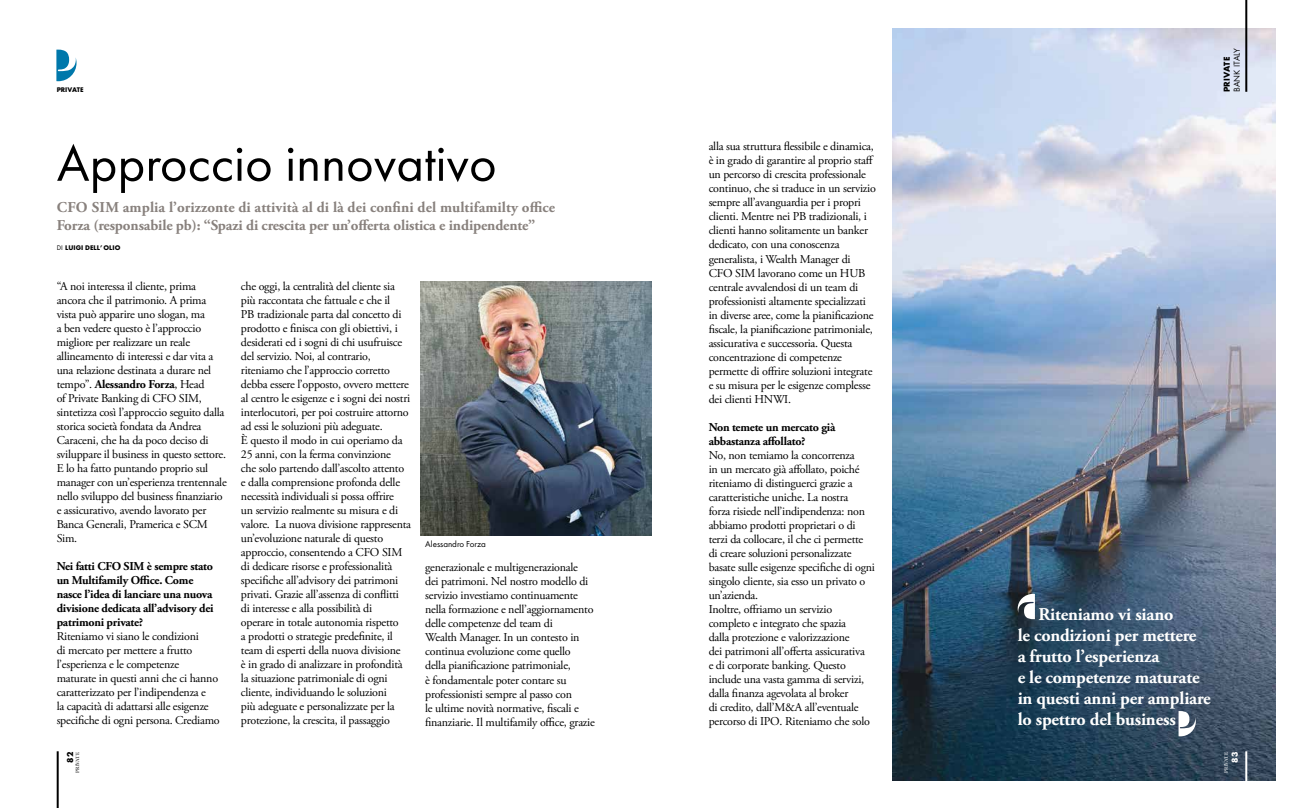
<style>
.page{position:relative;width:1304px;height:808px;background:#fff}
.page>*{position:absolute;margin:0;border:0;box-sizing:border-box;transform-origin:0 0}
.t1{font:53px "Futura PT";color:#000}
.t2{font:700 18px/21px "Adobe Garamond Pro";letter-spacing:-.01em;color:#fff}
.t3{font:700 15px/18px "Adobe Garamond Pro";letter-spacing:-.005em;color:#88817d}
.t4{font:12px/14px "Adobe Garamond Pro";letter-spacing:-.02em;color:#000}
.t5{font:700 12px/14px "Adobe Garamond Pro";letter-spacing:-.02em;color:#000}
.t6{font:9px "Futura PT";color:#000}
.t7{font:700 9px "Futura PT";letter-spacing:.01em;color:#000}
.t8{font:700 9px "Futura PT";color:#fff}
.t9{font:700 7px "Futura PT";letter-spacing:.01em;color:#000}
.t10{font:5px "Baskerville";color:#000}
.t11{font:5px "Baskerville";color:#fff}
.s1{font-weight:400}
.s2{font-weight:700}
</style>
<div class="page">
<img style="left:893px;top:29px;width:383px;height:751px">
<svg style="left:56px;top:50px;width:21px;height:31px"></svg>
<hr style="left:57px;top:751px;width:2px;height:57px;background:#000">
<hr style="left:1245px;top:751px;width:2px;height:57px;background:#fff">
<hr style="left:1245px;top:0;width:2px;height:92px;background:#000">
<img style="left:421px;top:282px;width:231px;height:254px">
<svg style="left:1179px;top:711px;width:17px;height:25px"></svg>
<svg style="left:1018px;top:594px;width:17px;height:25px"></svg>
<p class="t9" style="left:57px;top:86px;width:28px">PRIVATE</p>
<h1 class="t1" style="left:57px;top:132px;width:442px">Approccio innovativo</h1>
<p class="t3" style="left:57px;top:199px;width:500px">CFO SIM amplia l’orizzonte di attività al di là dei confini del multifamilty office<br>Forza (responsabile pb): “Spazi di crescita per un’offerta olistica e indipendente”</p>
<p class="t9" style="left:57px;top:244px;width:65px"><span class="s1">DI</span> LUIGI DELL’OLIO</p>
<p class="t4" style="left:57px;top:280px;width:172px">“A noi interessa il cliente, prima ancora che il patrimonio. A prima vista può apparire uno slogan, ma<br>a ben vedere questo è l’approccio migliore per realizzare un reale allineamento di interessi e dar vita a una relazione destinata a durare nel tempo”. <span class="s2">Alessandro Forza</span>, Head<br>of Private Banking di CFO SIM, sintetizza così l’approccio seguito dalla storica società fondata da Andrea Caraceni, che ha da poco deciso di sviluppare il business in questo settore.<br>E lo ha fatto puntando proprio sul manager con un’esperienza trentennale nello sviluppo del business finanziario e assicurativo, avendo lavorato per Banca Generali, Pramerica e SCM Sim.</p>
<p class="t5" style="left:57px;top:560px;width:159px">Nei fatti CFO SIM è sempre stato un Multifamily Office. Come nasce l’idea di lanciare una nuova divisione dedicata all’advisory dei patrimoni private?</p>
<p class="t4" style="left:57px;top:630px;width:165px">Riteniamo vi siano le condizioni<br>di mercato per mettere a frutto l’esperienza e le competenze maturate in questi anni che ci hanno caratterizzato per l’indipendenza e<br>la capacità di adattarsi alle esigenze specifiche di ogni persona. Crediamo</p>
<p class="t7" style="left:64px;top:763px;width:12px;rotate:-90deg">82</p>
<p class="t10" style="left:74px;top:773px;width:22px;rotate:-90deg">PRIVATE</p>
<p class="t4" style="left:241px;top:280px;width:172px">che oggi, la centralità del cliente sia più raccontata che fattuale e che il<br>PB tradizionale parta dal concetto di prodotto e finisca con gli obiettivi, i desiderati ed i sogni di chi usufruisce del servizio. Noi, al contrario, riteniamo che l’approccio corretto debba essere l’opposto, ovvero mettere al centro le esigenze e i sogni dei nostri interlocutori, per poi costruire attorno ad essi le soluzioni più adeguate.<br>È questo il modo in cui operiamo da 25 anni, con la ferma convinzione<br>che solo partendo dall’ascolto attento e dalla comprensione profonda delle necessità individuali si possa offrire<br>un servizio realmente su misura e di valore. La nuova divisione rappresenta un’evoluzione naturale di questo approccio, consentendo a CFO SIM di dedicare risorse e professionalità specifiche all’advisory dei patrimoni privati. Grazie all’assenza di conflitti<br>di interesse e alla possibilità di<br>operare in totale autonomia rispetto<br>a prodotti o strategie predefinite, il team di esperti della nuova divisione<br>è in grado di analizzare in profondità la situazione patrimoniale di ogni cliente, individuando le soluzioni<br>più adeguate e personalizzate per la protezione, la crescita, il passaggio</p>
<p class="t6" style="left:425px;top:538px;width:62px">Alessandro Forza</p>
<p class="t4" style="left:425px;top:561px;width:171px">generazionale e multigenerazionale<br>dei patrimoni. Nel nostro modello di servizio investiamo continuamente nella formazione e nell’aggiornamento delle competenze del team di<br>Wealth Manager. In un contesto in continua evoluzione come quello<br>della pianificazione patrimoniale,<br>è fondamentale poter contare su professionisti sempre al passo con<br>le ultime novità normative, fiscali e finanziarie. Il multifamily office, grazie</p>
<p class="t4" style="left:709px;top:140px;width:169px">alla sua struttura flessibile e dinamica, è in grado di garantire al proprio staff un percorso di crescita professionale continuo, che si traduce in un servizio sempre all’avanguardia per i propri clienti. Mentre nei PB tradizionali, i clienti hanno solitamente un banker dedicato, con una conoscenza generalista, i Wealth Manager di CFO SIM lavorano come un HUB centrale avvalendosi di un team di professionisti altamente specializzati in diverse aree, come la pianificazione fiscale, la pianificazione patrimoniale, assicurativa e successoria. Questa concentrazione di competenze permette di offrire soluzioni integrate e su misura per le esigenze complesse dei clienti HNWI.</p>
<p class="t5" style="left:709px;top:420px;width:128px">Non temete un mercato già abbastanza affollato?</p>
<p class="t4" style="left:709px;top:448px;width:168px">No, non temiamo la concorrenza<br>in un mercato già affollato, poiché riteniamo di distinguerci grazie a caratteristiche uniche. La nostra<br>forza risiede nell’indipendenza: non abbiamo prodotti proprietari o di terzi da collocare, il che ci permette di creare soluzioni personalizzate basate sulle esigenze specifiche di ogni singolo cliente, sia esso un privato o un’azienda.<br>Inoltre, offriamo un servizio completo e integrato che spazia<br>dalla protezione e valorizzazione<br>dei patrimoni all’offerta assicurativa<br>e di corporate banking. Questo include una vasta gamma di servizi, dalla finanza agevolata al broker<br>di credito, dall’M&amp;A all’eventuale percorso di IPO. Riteniamo che solo</p>
<p class="t7" style="left:1221px;top:92px;width:36px;rotate:-90deg">PRIVATE</p>
<p class="t6" style="left:1231px;top:92px;width:46px;rotate:-90deg">BANK ITALY</p>
<h2 class="t2" style="left:1018px;top:604px;width:195px;text-indent:21px">Riteniamo vi siano<br>le condizioni per mettere<br>a frutto l’esperienza<br>e le competenze maturate in questi anni per ampliare lo spettro del business</h2>
<p class="t11" style="left:1223px;top:773px;width:22px;rotate:-90deg">PRIVATE</p>
<p class="t8" style="left:1229px;top:763px;width:12px;rotate:-90deg">83</p>
</div>
